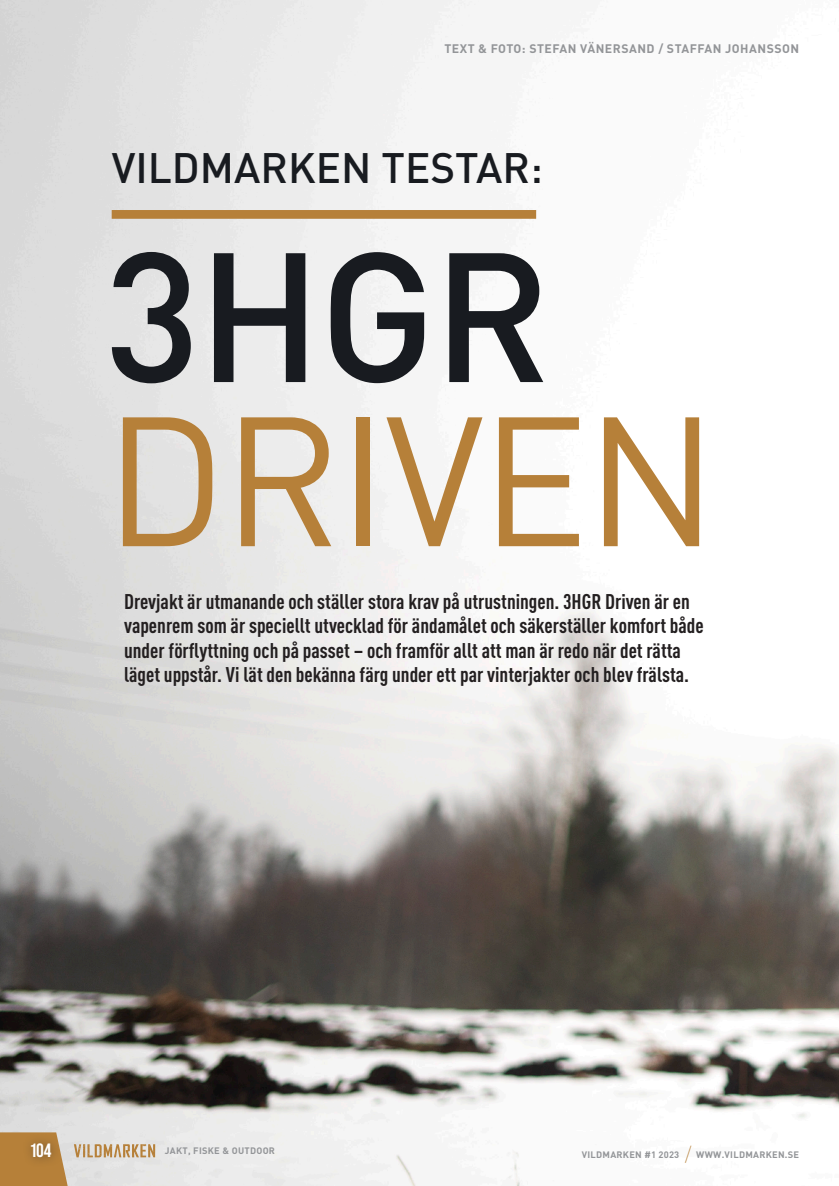
<style>
.page{position:relative;width:839px;height:1186px;background:#fff}
.page>*{position:absolute;margin:0;border:0;box-sizing:border-box;transform-origin:0 0}
.t1{font:180.95px/164.2px "DINOT";letter-spacing:-.02em;color:#b68039}
.t2{font:500 42px "DINOT";color:#181b20}
.t3{font:700 condensed 21px/24.5px "DINOT";color:#231f20}
.t4{font:700 19.25px "Bebas Neue Pro";color:#fff}
.t5{font:700 12.25px "DINOT";letter-spacing:.04em;color:#939598}
.t6{font:700 9.28px "DINOT";letter-spacing:.03em;color:#939598}
.s1{font-weight:500;color:#181b20}
.s2{font-family:"Abril Display";font-weight:800;font-style:italic;font-size:19.25px;color:#b68039}
</style>
<div class="page">
<img style="left:0;top:0;width:838px;height:1186px">
<div style="left:112px;top:210px;width:424px;height:9px;background:#b68039"></div>
<svg style="left:0;top:1132px;width:68px;height:54px;background:#ba8949"></svg>
<div style="left:22px;top:1133px;width:39px;height:34px;background:#231f20;opacity:.51"></div>
<svg style="left:64px;top:1142px;width:101px;height:19px;background:#d6c7b3"></svg>
<p class="t5" style="left:444px;top:40px;width:356px">TEXT &amp; FOTO: STEFAN VÄNERSAND / STAFFAN JOHANSSON</p>
<p class="t2" style="left:112px;top:139px;width:432px">VILDMARKEN TESTAR:</p>
<p class="t1" style="left:104px;top:227px;width:615px"><span class="s1">3HGR<br></span>DRIVEN</p>
<p class="t3" style="left:124px;top:589px;width:581px">Drevjakt är utmanande och ställer stora krav på utrustningen. 3HGR Driven är en vapenrem som är speciellt utvecklad för ändamålet och säkerställer komfort både under förflyttning och på passet – och framför allt att man är redo när det rätta läget uppstår. Vi lät den bekänna färg under ett par vinterjakter och blev frälsta.</p>
<p class="t4" style="left:31px;top:1139px;width:22px">104</p>
<p class="t6" style="left:581px;top:1148px;width:219px">VILDMARKEN #1 2023 <span class="s2">/</span> WWW.VILDMARKEN.SE</p>
<p class="t6" style="left:165px;top:1144px;width:112px">JAKT, FISKE &amp; OUTDOOR</p>
</div>
